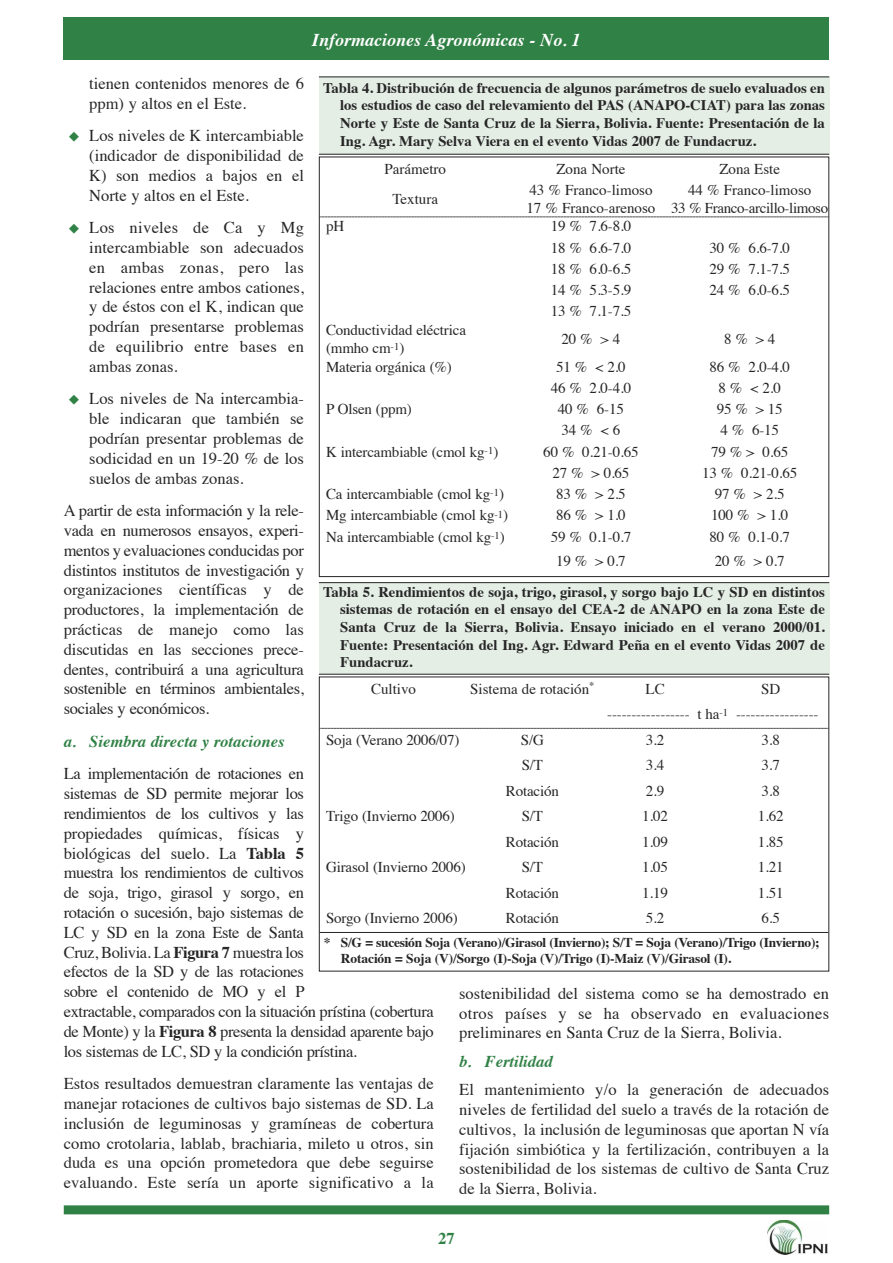
<style>
.page{position:relative;width:893px;height:1263px;background:#fff}
.page>*{position:absolute;margin:0;border:0;box-sizing:border-box;transform-origin:0 0}
.t1{font:italic 700 18px "Times";color:#fff}
.t2{font:16.5px/19.8px "Times";letter-spacing:-.02em;color:#272627;text-align:justify}
.t3{font:16.5px/19.8px "Times";color:#272627}
.t4{font:italic 700 16.5px "Times";color:#308145}
.t5{font:700 16.5px "Times";color:#308145}
.t6{font:15px/18px "Times";letter-spacing:-.01em;color:#272627}
.t7{font:700 14.7px/17.7px "Times";color:#272627;text-align:justify}
.t8{font:700 13.5px/16.2px "Times";letter-spacing:-.02em;color:#272627}
.s1{color:#308145}
.s2{font-weight:700}
</style>
<div class="page">
<div style="left:64px;top:17px;width:765px;height:43px;background:#308145"></div>
<div style="left:64px;top:1205px;width:765px;height:9px;background:#308145"></div>
<img style="left:767px;top:1220px;width:60px;height:34px">
<div style="left:319px;top:77px;width:510px;height:78px;background:#e4eee5"></div>
<hr style="left:319px;top:77px;width:510px;height:1px;background:#272627">
<hr style="left:319px;top:154px;width:510px;height:1px;background:#272627">
<svg style="left:320px;top:217px;width:509px;height:1px"></svg>
<div style="left:319px;top:582px;width:510px;height:92px;background:#e4eee5"></div>
<hr style="left:319px;top:582px;width:510px;height:1px;background:#272627">
<hr style="left:319px;top:674px;width:510px;height:1px;background:#272627">
<svg style="left:320px;top:728px;width:509px;height:1px"></svg>
<hr style="left:320px;top:932px;width:508px;height:1px;background:#272627">
<p class="t1" style="left:312px;top:32px;width:270px">Informaciones Agronómicas - No. 1</p>
<p class="t3" style="left:89px;top:75px;width:216px">tienen contenidos menores de 6 ppm) y altos en el Este.</p>
<p class="t2" style="left:89px;top:127px;width:216px;text-indent:-21px"><span class="s1">◆</span> Los niveles de K intercambiable (indicador de disponibilidad de K) son medios a bajos en el Norte y altos en el Este.</p>
<p class="t2" style="left:89px;top:219px;width:216px;text-indent:-21px"><span class="s1">◆</span> Los niveles de Ca y Mg intercambiable son adecuados en ambas zonas, pero las relaciones entre ambos cationes, y de éstos con el K, indican que podrían presentarse problemas de equilibrio entre bases en ambas zonas.</p>
<p class="t2" style="left:89px;top:390px;width:216px;text-indent:-21px"><span class="s1">◆</span> Los niveles de Na intercambia&shy;ble indicaran que también se podrían presentar problemas de sodicidad en un 19-20 % de los suelos de ambas zonas.</p>
<p class="t2" style="left:64px;top:502px;width:242px">A partir de esta información y la rele&shy;vada en numerosos ensayos, experi&shy;mentos y evaluaciones conducidas por distintos institutos de investigación y organizaciones científicas y de productores, la implementación de prácticas de manejo como las discutidas en las secciones prece&shy;dentes, contribuirá a una agricultura sostenible en términos ambientales, sociales y económicos.</p>
<p class="t4" style="left:64px;top:734px;width:222px">a. Siembra directa y rotaciones</p>
<p class="t2" style="left:64px;top:765px;width:371px;text-align:left">La implementación de rotaciones en<br>sistemas de SD permite mejorar los<br>rendimientos de los cultivos y las<br>propiedades químicas, físicas y<br>biológicas del suelo. La <span class="s2">Tabla 5<br></span>muestra los rendimientos de cultivos<br>de soja, trigo, girasol y sorgo, en<br>rotación o sucesión, bajo sistemas de<br>LC y SD en la zona Este de Santa<br>Cruz, Bolivia. La <span class="s2">Figura 7</span> muestra los<br>efectos de la SD y de las rotaciones<br>sobre el contenido de MO y el P<br>extractable, comparados con la situación prístina (cobertura de Monte) y la <span class="s2">Figura 8</span> presenta la densidad aparente bajo los sistemas de LC, SD y la condición prístina.</p>
<p class="t2" style="left:64px;top:1075px;width:371px">Estos resultados demuestran claramente las ventajas de manejar rotaciones de cultivos bajo sistemas de SD. La inclusión de leguminosas y gramíneas de cobertura como crotolaria, lablab, brachiaria, mileto u otros, sin duda es una opción prometedora que debe seguirse evaluando. Este sería un aporte significativo a la</p>
<p class="t7" style="left:340px;top:80px;width:486px;text-indent:-17px">Tabla 4. Distribución de frecuencia de algunos parámetros de suelo evaluados en los estudios de caso del relevamiento del PAS (ANAPO-CIAT) para las zonas Norte y Este de Santa Cruz de la Sierra, Bolivia. Fuente: Presentación de la Ing. Agr. Mary Selva Viera en el evento Vidas 2007 de Fundacruz.</p>
<p class="t6" style="left:384px;top:161px;width:63px">Parámetro</p>
<p class="t6" style="left:556px;top:161px;width:71px">Zona Norte</p>
<p class="t6" style="left:719px;top:161px;width:62px">Zona Este</p>
<p class="t6" style="left:392px;top:191px;width:47px">Textura</p>
<p class="t6" style="left:526px;top:182px;width:131px">43 % Franco-limoso<br>17 % Franco-arenoso</p>
<p class="t6" style="left:671px;top:182px;width:159px;text-align:center">44 % Franco-limoso<br>33 % Franco-arcillo-limoso</p>
<p class="t6" style="left:326px;top:218px;width:20px">pH</p>
<p class="t6" style="left:551px;top:217px;width:82px;line-height:21.3px">19 % 7.6-8.0<br>18 % 6.6-7.0</p>
<p class="t6" style="left:709px;top:240px;width:82px">30 % 6.6-7.0</p>
<p class="t6" style="left:551px;top:261px;width:82px">18 % 6.0-6.5</p>
<p class="t6" style="left:709px;top:261px;width:82px">29 % 7.1-7.5</p>
<p class="t6" style="left:551px;top:282px;width:82px">14 % 5.3-5.9</p>
<p class="t6" style="left:709px;top:282px;width:82px">24 % 6.0-6.5</p>
<p class="t6" style="left:551px;top:304px;width:82px">13 % 7.1-7.5</p>
<p class="t6" style="left:326px;top:322px;width:141px">Conductividad eléctrica (mmho cm<sup>-1</sup>)</p>
<p class="t6" style="left:562px;top:331px;width:60px">20% &gt;4</p>
<p class="t6" style="left:724px;top:331px;width:53px">8% &gt;4</p>
<p class="t6" style="left:326px;top:359px;width:127px">Materia orgánica (%)</p>
<p class="t6" style="left:556px;top:359px;width:71px">51 % &lt; 2.0</p>
<p class="t6" style="left:709px;top:359px;width:82px">86 % 2.0-4.0</p>
<p class="t6" style="left:551px;top:380px;width:82px">46 % 2.0-4.0</p>
<p class="t6" style="left:719px;top:380px;width:64px">8% &lt;2.0</p>
<p class="t6" style="left:326px;top:401px;width:87px">P Olsen (ppm)</p>
<p class="t6" style="left:558px;top:401px;width:68px">40 % 6-15</p>
<p class="t6" style="left:717px;top:401px;width:68px">95% &gt;15</p>
<p class="t6" style="left:562px;top:423px;width:60px">34% &lt;6</p>
<p class="t6" style="left:720px;top:423px;width:60px">4 % 6-15</p>
<p class="t6" style="left:326px;top:444px;width:174px">K intercambiable (cmol kg<sup>-1</sup>)</p>
<p class="t6" style="left:543px;top:444px;width:97px">60 % 0.21-0.65</p>
<p class="t6" style="left:711px;top:444px;width:79px">79 % &gt; 0.65</p>
<p class="t6" style="left:552px;top:465px;width:79px">27 % &gt; 0.65</p>
<p class="t6" style="left:702px;top:465px;width:97px">13 % 0.21-0.65</p>
<p class="t6" style="left:326px;top:486px;width:179px">Ca intercambiable (cmol kg<sup>-1</sup>)</p>
<p class="t6" style="left:556px;top:486px;width:71px">83 % &gt; 2.5</p>
<p class="t6" style="left:715px;top:486px;width:71px">97 % &gt; 2.5</p>
<p class="t6" style="left:326px;top:508px;width:184px">Mg intercambiable (cmol kg<sup>-1</sup>)</p>
<p class="t6" style="left:556px;top:508px;width:71px">86 % &gt; 1.0</p>
<p class="t6" style="left:711px;top:508px;width:79px">100 % &gt; 1.0</p>
<p class="t6" style="left:326px;top:529px;width:180px">Na intercambiable (cmol kg<sup>-1</sup>)</p>
<p class="t6" style="left:551px;top:529px;width:82px">59 % 0.1-0.7</p>
<p class="t6" style="left:709px;top:529px;width:82px">80 % 0.1-0.7</p>
<p class="t6" style="left:556px;top:553px;width:71px">19 % &gt; 0.7</p>
<p class="t6" style="left:715px;top:553px;width:71px">20 % &gt; 0.7</p>
<p class="t7" style="left:340px;top:584px;width:486px;text-indent:-17px">Tabla 5. Rendimientos de soja, trigo, girasol, y sorgo bajo LC y SD en distintos sistemas de rotación en el ensayo del CEA-2 de ANAPO en la zona Este de Santa Cruz de la Sierra, Bolivia. Ensayo iniciado en el verano 2000/01.<br>Fuente: Presentación del Ing. Agr. Edward Peña en el evento Vidas 2007 de Fundacruz.</p>
<p class="t6" style="left:371px;top:681px;width:47px">Cultivo</p>
<p class="t6" style="left:470px;top:681px;width:126px">Sistema de rotación<sup>*</sup></p>
<p class="t6" style="left:645px;top:681px;width:21px">LC</p>
<p class="t6" style="left:607px;top:677px;width:213px;line-height:25.5px;text-indent:154px">SD ----------------- t ha<sup>-1</sup> -----------------</p>
<p class="t6" style="left:326px;top:732px;width:135px">Soja (Verano 2006/07)</p>
<p class="t6" style="left:521px;top:732px;width:25px">S/G</p>
<p class="t6" style="left:646px;top:732px;width:20px">3.2</p>
<p class="t6" style="left:761px;top:732px;width:20px">3.8</p>
<p class="t6" style="left:522px;top:758px;width:23px">S/T</p>
<p class="t6" style="left:646px;top:758px;width:20px">3.4</p>
<p class="t6" style="left:761px;top:758px;width:20px">3.7</p>
<p class="t6" style="left:506px;top:783px;width:55px">Rotación</p>
<p class="t6" style="left:646px;top:783px;width:20px">2.9</p>
<p class="t6" style="left:761px;top:783px;width:20px">3.8</p>
<p class="t6" style="left:326px;top:809px;width:130px">Trigo (Invierno 2006)</p>
<p class="t6" style="left:522px;top:809px;width:23px">S/T</p>
<p class="t6" style="left:642px;top:809px;width:27px">1.02</p>
<p class="t6" style="left:758px;top:809px;width:27px">1.62</p>
<p class="t6" style="left:506px;top:834px;width:55px">Rotación</p>
<p class="t6" style="left:642px;top:834px;width:27px">1.09</p>
<p class="t6" style="left:758px;top:834px;width:27px">1.85</p>
<p class="t6" style="left:326px;top:860px;width:141px">Girasol (Invierno 2006)</p>
<p class="t6" style="left:522px;top:860px;width:23px">S/T</p>
<p class="t6" style="left:642px;top:860px;width:27px">1.05</p>
<p class="t6" style="left:758px;top:860px;width:27px">1.21</p>
<p class="t6" style="left:506px;top:885px;width:55px">Rotación</p>
<p class="t6" style="left:642px;top:885px;width:27px">1.19</p>
<p class="t6" style="left:758px;top:885px;width:27px">1.51</p>
<p class="t6" style="left:326px;top:911px;width:133px">Sorgo (Invierno 2006)</p>
<p class="t6" style="left:506px;top:911px;width:55px">Rotación</p>
<p class="t6" style="left:646px;top:911px;width:20px">5.2</p>
<p class="t6" style="left:761px;top:911px;width:20px">6.5</p>
<p class="t8" style="left:341px;top:935px;width:480px;text-indent:-17px">* S/G = sucesión Soja (Verano)/Girasol (Invierno); S/T = Soja (Verano)/Trigo (Invierno);<br>Rotación = Soja (V)/Sorgo (I)-Soja (V)/Trigo (I)-Maiz (V)/Girasol (I).</p>
<p class="t2" style="left:459px;top:985px;width:371px">sostenibilidad del sistema como se ha demostrado en otros países y se ha observado en evaluaciones preliminares en Santa Cruz de la Sierra, Bolivia.</p>
<p class="t4" style="left:459px;top:1054px;width:95px">b. Fertilidad</p>
<p class="t2" style="left:459px;top:1081px;width:371px">El mantenimiento y/o la generación de adecuados niveles de fertilidad del suelo a través de la rotación de cultivos, la inclusión de leguminosas que aportan N vía fijación simbiótica y la fertilización, contribuyen a la sostenibilidad de los sistemas de cultivo de Santa Cruz de la Sierra, Bolivia.</p>
<p class="t5" style="left:438px;top:1231px;width:18px">27</p>
</div>
